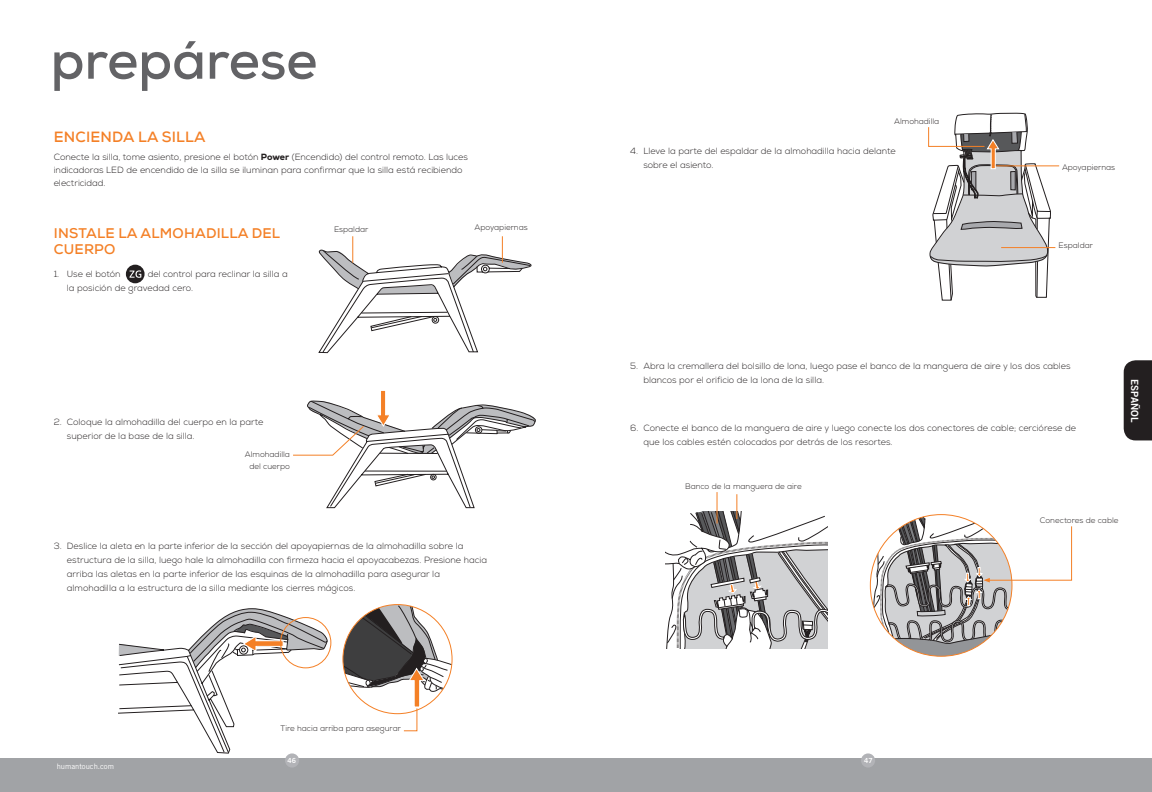
<style>
.page{position:relative;width:1152px;height:792px;background:#fff}
.page>*{position:absolute;margin:0;border:0;box-sizing:border-box;transform-origin:0 0}
.t1{font:700 53.3px "Nexa";color:#636366}
.Section_Headline{font:700 14.9px "Nexa";letter-spacing:.015em;color:#f48026}
.Section_Headline-2{font:700 14px/16px "Nexa";letter-spacing:.015em;color:#f48026}
.t2{font:10px "Trade Gothic LT Bold Two";color:#fff}
.t3{font:300 9px/14px "Nexa";color:#231f20}
.t4{font:300 8px/12px "Nexa";color:#231f20;text-align:center}
.t5{font:7.6px "Trade Gothic LT";color:#fff}
.t6{font:7px "Trade Gothic LT Bold Two";color:#fff}
.s1{font-weight:800}
</style>
<div class="page">
<div style="left:576px;top:758px;width:576px;height:34px;background:#a1a3a6"></div>
<div style="left:861px;top:753px;width:14px;height:15px;background:#b2b3b7;border-radius:50%"></div>
<div style="left:1124px;top:360px;width:28px;height:80px;background:#231f20"></div>
<div style="left:0;top:758px;width:576px;height:34px;background:#a1a3a6"></div>
<div style="left:285px;top:753px;width:14px;height:15px;background:#b2b3b7;border-radius:50%"></div>
<div style="left:126px;top:265px;width:19px;height:18px;background:#231f20;border-radius:50%"></div>
<svg style="left:129px;top:270px;width:12px;height:8px"></svg>
<svg style="left:118px;top:608px;width:210px;height:146px"></svg>
<div style="left:280px;top:617px;width:51px;height:51px;border:1px solid #f48026;border-radius:50%"></div>
<svg style="left:293px;top:390px;width:243px;height:118px"></svg>
<svg style="left:343px;top:605px;width:109px;height:126px"></svg>
<hr style="left:996px;top:166px;width:63px;height:1px;background:#f48026">
<hr style="left:1001px;top:247px;width:54px;height:1px;background:#f48026">
<svg style="left:318px;top:236px;width:213px;height:118px"></svg>
<svg style="left:928px;top:113px;width:123px;height:187px"></svg>
<svg style="left:870px;top:515px;width:202px;height:141px"></svg>
<hr style="left:717px;top:492px;width:1px;height:32px;background:#f48026">
<svg style="left:666px;top:494px;width:161px;height:154px"></svg>
<p class="t1" style="left:51px;top:26px;width:268px">prepárese</p>
<p class="t4" style="left:894px;top:116px;width:47px">Almohadilla</p>
<p class="Section_Headline" style="left:54px;top:127px;width:153px">ENCIENDA LA SILLA</p>
<p class="t3" style="left:54px;top:150px;width:416px;line-height:13px">Conecte la silla, tome asiento, presione el botón <span class="s1">Power</span> (Encendido) del control remoto. Las luces indicadoras LED de encendido de la silla se iluminan para confirmar que la silla está recibiendo electricidad.</p>
<p class="t4" style="left:1062px;top:161px;width:55px">Apoyapiernas</p>
<p class="t3" style="left:643px;top:144px;width:254px;text-indent:-13px">4. Lleve la parte del espaldar de la almohadilla hacia delante sobre el asiento.</p>
<p class="Section_Headline-2" style="left:54px;top:225px;width:228px">INSTALE LA ALMOHADILLA DEL<br>CUERPO</p>
<p class="t3" style="left:54px;top:267px;width:68px">1. Use el botón</p>
<p class="t3" style="left:67px;top:267px;width:222px;text-indent:81px">del control para reclinar la silla a la posición de gravedad cero.</p>
<p class="t4" style="left:334px;top:223px;width:36px">Espaldar</p>
<p class="t4" style="left:475px;top:221px;width:55px">Apoyapiernas</p>
<p class="t4" style="left:1059px;top:240px;width:36px">Espaldar</p>
<p class="t3" style="left:67px;top:415px;width:198px;text-indent:-13px">2. Coloque la almohadilla del cuerpo en la parte superior de la base de la silla.</p>
<p class="t4" style="left:245px;top:449px;width:47px">Almohadilla del cuerpo</p>
<p class="t3" style="left:67px;top:539px;width:422px;text-indent:-13px">3. Deslice la aleta en la parte inferior de la sección del apoyapiernas de la almohadilla sobre la estructura de la silla, luego hale la almohadilla con firmeza hacia el apoyacabezas. Presione hacia arriba las aletas en la parte inferior de las esquinas de la almohadilla para asegurar la almohadilla a la estructura de la silla mediante los cierres mágicos.</p>
<p class="t3" style="left:643px;top:359px;width:429px;text-indent:-13px">5. Abra la cremallera del bolsillo de lona, luego pase el banco de la manguera de aire y los dos cables blancos por el orificio de la lona de la silla.</p>
<p class="t3" style="left:643px;top:421px;width:434px;text-indent:-13px">6. Conecte el banco de la manguera de aire y luego conecte los dos conectores de cable; cerciórese de que los cables estén colocados por detrás de los resortes.</p>
<p class="t2" style="left:1141px;top:379px;width:45px;rotate:90deg">ESPAÑOL</p>
<p class="t4" style="left:685px;top:481px;width:118px">Banco de la manguera de aire</p>
<p class="t4" style="left:1040px;top:515px;width:80px">Conectores de cable</p>
<p class="t5" style="left:57px;top:762px;width:59px">humantouch.com</p>
<p class="t4" style="left:281px;top:722px;width:122px">Tire hacia arriba para asegurar</p>
<p class="t6" style="left:288px;top:756px;width:10px">46</p>
<p class="t6" style="left:864px;top:756px;width:10px">47</p>
</div>
